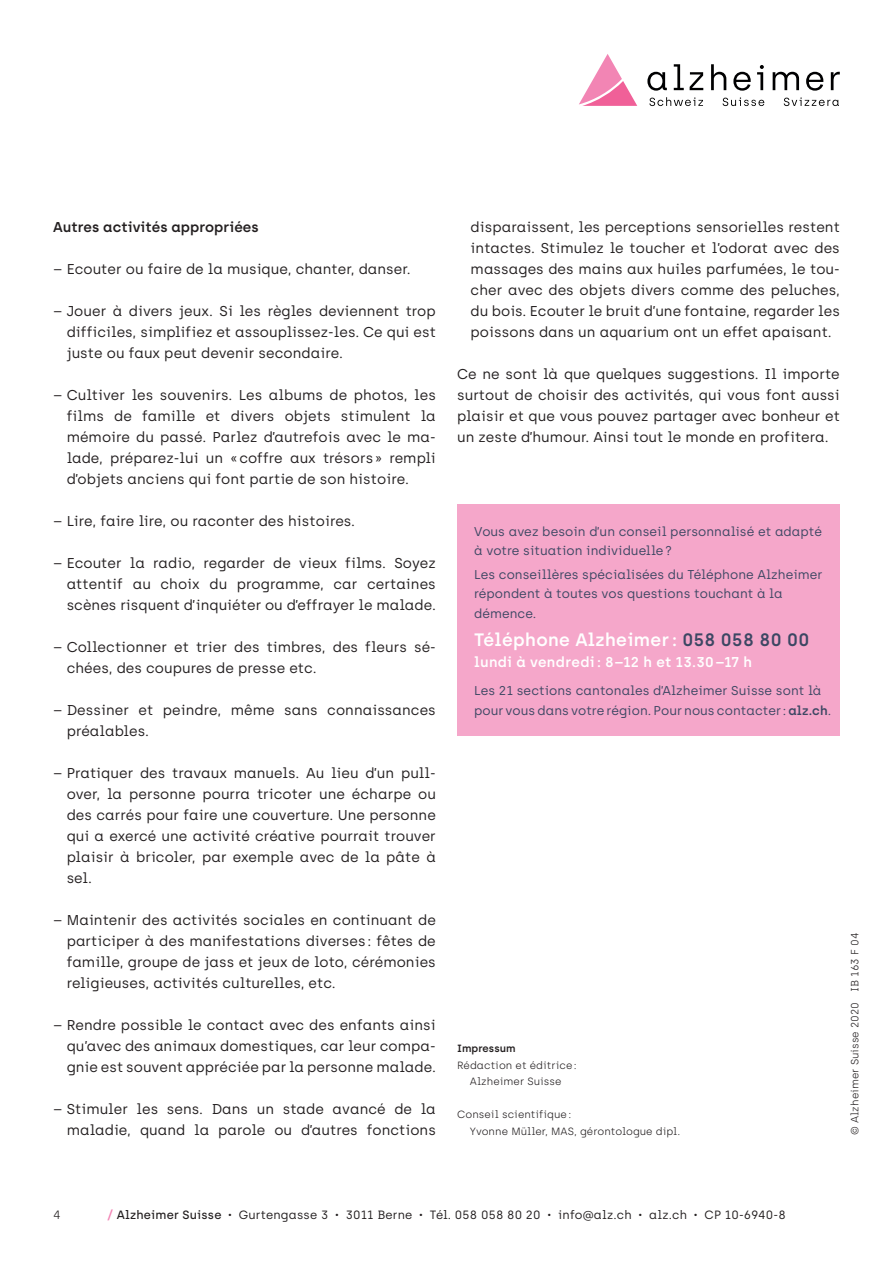
<style>
.page{position:relative;width:893px;height:1263px;background:#fff}
.page>*{position:absolute;margin:0;border:0;box-sizing:border-box;transform-origin:0 0}
.t1{font:600 18px "Archia";letter-spacing:.02em;color:#fff}
.t2{font:14.25px/21px "Archia";letter-spacing:.005em;color:#231f20}
.t3{font:600 14.25px "Archia";letter-spacing:.02em;color:#fff}
.t4{font:600 14.25px "Archia";letter-spacing:.005em;color:#231f20}
.t5{font:12.75px/19.5px "Archia";letter-spacing:.005em;color:#3c4763}
.t6{font:12px "Archia";letter-spacing:.015em;color:#231f20}
.t7{font:300 12px "Archia";color:#231f20}
.t8{font:300 10.5px/16.5px "Archia";letter-spacing:.005em;color:#231f20;text-align:center}
.t9{font:600 10.5px "Archia";letter-spacing:.005em;color:#231f20}
.s1{color:#3c4763}
.s2{font-weight:600}
.s3{font-weight:600;font-size:12.75px;color:#f284b4}
.s4{font-weight:500}
.s5{font-weight:500;font-size:6.75px}
.s6{font-size:6.75px}
</style>
<div class="page">
<svg style="left:579px;top:54px;width:58px;height:52px"></svg>
<svg style="left:647px;top:72px;width:20px;height:19px"></svg>
<svg style="left:674px;top:64px;width:10px;height:26px"></svg>
<svg style="left:690px;top:72px;width:13px;height:18px"></svg>
<svg style="left:711px;top:64px;width:15px;height:26px"></svg>
<svg style="left:733px;top:72px;width:18px;height:19px"></svg>
<svg style="left:757px;top:65px;width:7px;height:25px"></svg>
<svg style="left:773px;top:72px;width:26px;height:18px"></svg>
<svg style="left:806px;top:72px;width:17px;height:19px"></svg>
<svg style="left:831px;top:72px;width:9px;height:18px"></svg>
<svg style="left:649px;top:97px;width:54px;height:9px"></svg>
<svg style="left:723px;top:97px;width:41px;height:9px"></svg>
<svg style="left:784px;top:97px;width:55px;height:9px"></svg>
<div style="left:457px;top:505px;width:383px;height:231px;background:#f5a7ca"></div>
<p class="t4" style="left:53px;top:218px;width:207px">Autres activités appropriées</p>
<p class="t2" style="left:53px;top:258px;width:359px">– Ecouter ou faire de la musique, chanter, danser.</p>
<p class="t2" style="left:67px;top:300px;width:371px;text-align:justify;text-indent:-14px">– Jouer à divers jeux. Si les règles deviennent trop difficiles, simplifiez et assouplissez-les. Ce qui est juste ou faux peut devenir secondaire.</p>
<p class="t2" style="left:67px;top:384px;width:371px;text-indent:-14px">– Cultiver les souvenirs. Les albums de photos, les films de famille et divers objets stimulent la mémoire du passé. Parlez d’autrefois avec le ma&shy;lade, préparez-lui un «coffre aux trésors » rempli d’objets anciens qui font partie de son histoire.</p>
<p class="t2" style="left:53px;top:510px;width:304px">– Lire, faire lire, ou raconter des histoires.</p>
<p class="t2" style="left:67px;top:552px;width:371px;text-align:justify;text-indent:-14px">– Ecouter la radio, regarder de vieux films. Soyez attentif au choix du programme, car certaines scènes risquent d’inquiéter ou d’effrayer le malade.</p>
<p class="t2" style="left:67px;top:636px;width:369px;text-indent:-14px">– Collectionner et trier des timbres, des fleurs sé&shy;chées, des coupures de presse etc.</p>
<p class="t2" style="left:67px;top:699px;width:371px;text-indent:-14px">– Dessiner et peindre, même sans connaissances préalables.</p>
<p class="t2" style="left:67px;top:762px;width:371px;text-indent:-14px">– Pratiquer des travaux manuels. Au lieu d’un pull&shy;over, la personne pourra tricoter une écharpe ou des carrés pour faire une couverture. Une personne qui a exercé une activité créative pourrait trouver plaisir à bricoler, par exemple avec de la pâte à sel.</p>
<p class="t2" style="left:67px;top:909px;width:371px;text-align:justify;text-indent:-14px">– Maintenir des activités sociales en continuant de participer à des manifestations diverses : fêtes de famille, groupe de jass et jeux de loto, cérémonies religieuses, activités culturelles, etc.</p>
<p class="t2" style="left:67px;top:1014px;width:371px;text-align:justify;text-indent:-14px">– Rendre possible le contact avec des enfants ainsi qu’avec des animaux domestiques, car leur compa&shy;gnie est souvent appréciée par la personne malade.</p>
<p class="t2" style="left:53px;top:1098px;width:384px;text-align:right">– Stimuler les sens. Dans un stade avancé de la maladie, quand la parole ou d’autres fonctions</p>
<p class="t2" style="left:471px;top:216px;width:371px">disparaissent, les perceptions sensorielles restent intactes. Stimulez le toucher et l’odorat avec des massages des mains aux huiles parfumées, le tou&shy;cher avec des objets divers comme des peluches, du bois. Ecouter le bruit d’une fontaine, regarder les poissons dans un aquarium ont un effet apaisant.</p>
<p class="t2" style="left:457px;top:363px;width:384px;text-align:justify">Ce ne sont là que quelques suggestions. Il importe surtout de choisir des activités, qui vous font aussi plaisir et que vous pouvez partager avec bonheur et un zeste d’humour. Ainsi tout le monde en profitera.</p>
<p class="t5" style="left:474px;top:521px;width:349px">Vous avez besoin d’un conseil personnalisé et adapté à votre situation individuelle?</p>
<p class="t5" style="left:474px;top:565px;width:350px">Les conseillères spécialisées du Téléphone Alzheimer répondent à toutes vos questions touchant à la démence.</p>
<p class="t1" style="left:474px;top:629px;width:337px">Téléphone Alzheimer : <span class="s1">058 058 80 00</span></p>
<p class="t3" style="left:474px;top:654px;width:279px">lundi à vendredi: 8–12 h et 13.30–17 h</p>
<p class="t5" style="left:474px;top:681px;width:359px">Les 21 sections cantonales d’Alzheimer Suisse sont là pour vous dans votre région. Pour nous contacter: <span class="s2">alz.ch</span>.</p>
<p class="t9" style="left:457px;top:1042px;width:60px">Impressum</p>
<p class="t8" style="left:457px;top:1057px;width:121px">Rédaction et éditrice:<br>Alzheimer Suisse</p>
<p class="t8" style="left:470px;top:1106px;width:212px;text-align:left;text-indent:-13px">Conseil scientifique:<br>Yvonne Müller, MAS, gérontologue dipl.</p>
<p class="t8" style="left:846px;top:1135px;width:204px;rotate:-90deg">© Alzheimer Suisse 2020 IB 163 F 04</p>
<p class="t7" style="left:53px;top:1207px;width:9px">4</p>
<p class="t6" style="left:107px;top:1207px;width:680px"><span class="s3">/</span> <span class="s4">Alzheimer Suisse</span> <span class="s5">•</span> Gurtengasse 3 <span class="s6">•</span> 3011 Berne <span class="s6">•</span> Tél. 058 058 80 20 <span class="s6">•</span> info@alz.ch <span class="s6">•</span> alz.ch <span class="s6">•</span> CP 10-6940-8</p>
</div>
